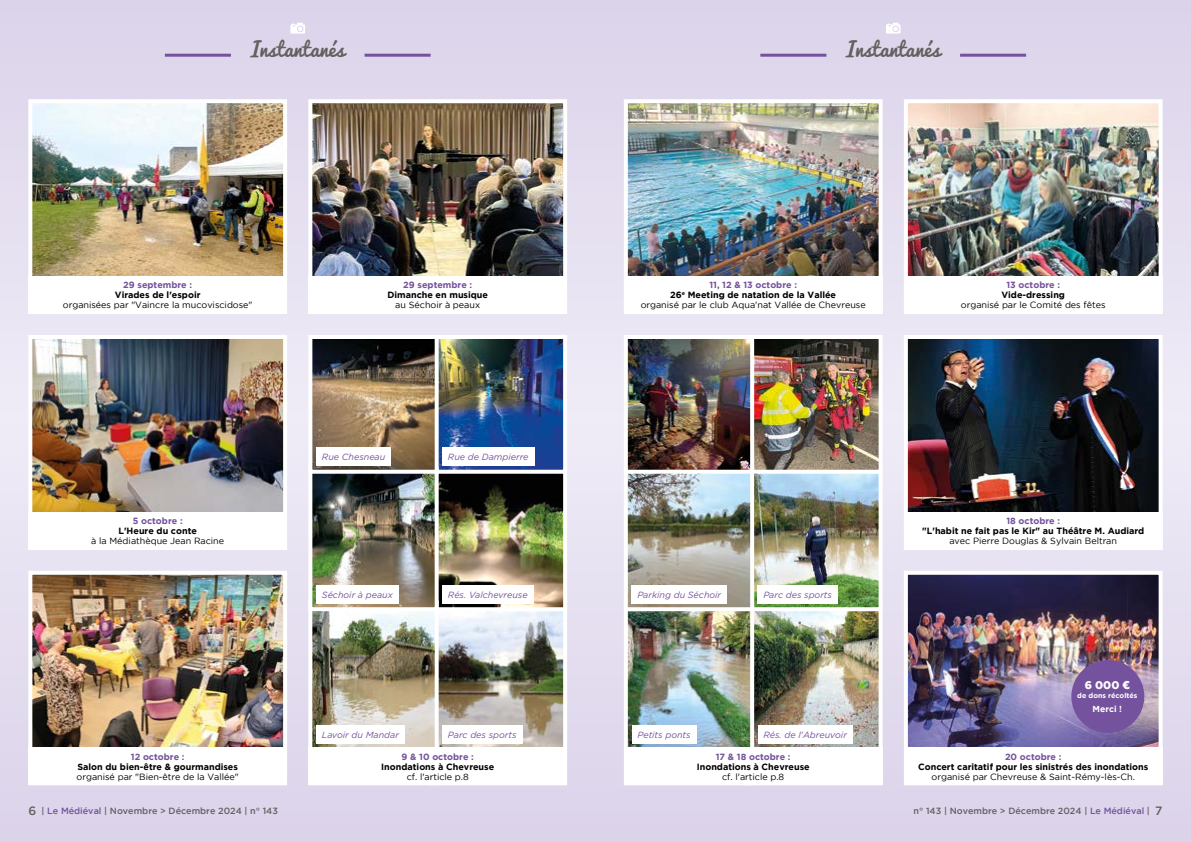
<style>
.page{position:relative;width:1191px;height:842px;background:#fff}
.page>*{position:absolute;margin:0;border:0;box-sizing:border-box;transform-origin:0 0}
.t1{font:20px "Pacifico";color:#64605f}
.t2{font:900 11.1px "Gotham";color:#fff}
.t3{font:9px/10px "Gotham";color:#000;text-align:center}
.t4{font:700 9px "Gotham";color:#000}
.t5{font:italic 9px "Gotham";color:#75529d}
.t6{font:700 9px "Gotham";color:#75529d}
.t7{font:500 9px "Gotham";color:#64605f}
.t8{font:700 8.7px "Gotham";color:#fff}
.t9{font:700 7.1px "Gotham";color:#fff}
.s1{font-weight:700;color:#75529d}
.s2{font-weight:700}
.s3{font-family:"Arial"}
.s4{font-size:12px}
.s5{color:#75529d}
</style>
<div class="page">
<div style="left:0;top:0;width:1191px;height:842px;background:linear-gradient(to bottom,#e6e0f1,#e5dff0)"></div>
<img style="left:439px;top:611px;width:123px;height:136px">
<div style="left:429px;top:600px;width:138px;height:185px;border:4px solid #fff"></div>
<img style="left:754px;top:611px;width:123px;height:136px">
<div style="left:744px;top:600px;width:138px;height:185px;border:4px solid #fff"></div>
<img style="left:439px;top:474px;width:123px;height:132px">
<div style="left:429px;top:467px;width:138px;height:144px;border:4px solid #fff"></div>
<img style="left:754px;top:474px;width:123px;height:132px">
<div style="left:744px;top:467px;width:138px;height:144px;border:4px solid #fff"></div>
<img style="left:439px;top:340px;width:123px;height:129px">
<div style="left:429px;top:335px;width:138px;height:139px;border:4px solid #fff"></div>
<img style="left:754px;top:340px;width:123px;height:129px">
<div style="left:744px;top:335px;width:138px;height:139px;border:4px solid #fff"></div>
<hr style="left:364px;top:54px;width:66px;height:3px;background:#75529d">
<hr style="left:165px;top:54px;width:66px;height:3px;background:#75529d">
<svg style="left:290px;top:23px;width:15px;height:11px"></svg>
<hr style="left:960px;top:54px;width:66px;height:3px;background:#75529d">
<hr style="left:760px;top:54px;width:66px;height:3px;background:#75529d">
<svg style="left:886px;top:23px;width:14px;height:11px"></svg>
<img style="left:33px;top:104px;width:249px;height:172px">
<div style="left:28px;top:99px;width:259px;height:215px;border:4px solid #fff"></div>
<div style="left:28px;top:276px;width:259px;height:38px;background:#fff"></div>
<img style="left:629px;top:104px;width:248px;height:172px">
<div style="left:624px;top:99px;width:258px;height:215px;border:4px solid #fff"></div>
<div style="left:624px;top:276px;width:258px;height:38px;background:#fff"></div>
<img style="left:33px;top:576px;width:249px;height:171px">
<div style="left:28px;top:571px;width:259px;height:214px;border:4px solid #fff"></div>
<div style="left:28px;top:747px;width:259px;height:38px;background:#fff"></div>
<img style="left:33px;top:340px;width:249px;height:172px">
<div style="left:28px;top:335px;width:259px;height:214px;border:4px solid #fff"></div>
<div style="left:28px;top:512px;width:259px;height:37px;background:#fff"></div>
<img style="left:313px;top:104px;width:249px;height:172px">
<div style="left:308px;top:99px;width:259px;height:215px;border:4px solid #fff"></div>
<div style="left:308px;top:276px;width:259px;height:38px;background:#fff"></div>
<img style="left:909px;top:104px;width:248px;height:172px">
<div style="left:904px;top:99px;width:258px;height:215px;border:4px solid #fff"></div>
<div style="left:904px;top:276px;width:258px;height:38px;background:#fff"></div>
<img style="left:313px;top:611px;width:121px;height:136px">
<div style="left:308px;top:600px;width:131px;height:185px;border:4px solid #fff"></div>
<img style="left:629px;top:611px;width:120px;height:136px">
<div style="left:624px;top:600px;width:130px;height:185px;border:4px solid #fff"></div>
<img style="left:313px;top:474px;width:121px;height:132px">
<div style="left:308px;top:467px;width:131px;height:144px;border:4px solid #fff"></div>
<img style="left:629px;top:474px;width:120px;height:132px">
<div style="left:624px;top:467px;width:130px;height:144px;border:4px solid #fff"></div>
<img style="left:313px;top:340px;width:121px;height:129px">
<div style="left:308px;top:335px;width:131px;height:139px;border:4px solid #fff"></div>
<img style="left:629px;top:340px;width:120px;height:129px">
<div style="left:624px;top:335px;width:130px;height:139px;border:4px solid #fff"></div>
<div style="left:308px;top:747px;width:259px;height:38px;background:#fff"></div>
<div style="left:624px;top:747px;width:258px;height:38px;background:#fff"></div>
<img style="left:909px;top:576px;width:248px;height:171px">
<div style="left:904px;top:571px;width:258px;height:214px;border:4px solid #fff"></div>
<div style="left:904px;top:747px;width:258px;height:38px;background:#fff"></div>
<img style="left:909px;top:340px;width:248px;height:172px">
<div style="left:904px;top:335px;width:258px;height:214px;border:4px solid #fff"></div>
<div style="left:904px;top:512px;width:258px;height:37px;background:#fff"></div>
<div style="left:1071px;top:660px;width:73px;height:73px;background:#75529d;border-radius:50%"></div>
<div style="left:316px;top:448px;width:75px;height:18px;background:#fff"></div>
<div style="left:316px;top:585px;width:82px;height:19px;background:#fff"></div>
<div style="left:631px;top:585px;width:96px;height:19px;background:#fff"></div>
<div style="left:316px;top:726px;width:89px;height:18px;background:#fff"></div>
<div style="left:631px;top:726px;width:65px;height:18px;background:#fff"></div>
<div style="left:442px;top:726px;width:80px;height:18px;background:#fff"></div>
<div style="left:757px;top:726px;width:95px;height:18px;background:#fff"></div>
<div style="left:442px;top:585px;width:91px;height:19px;background:#fff"></div>
<div style="left:757px;top:585px;width:80px;height:19px;background:#fff"></div>
<div style="left:442px;top:448px;width:92px;height:18px;background:#fff"></div>
<h1 class="t1" style="left:251px;top:38px;width:95px">Instantanés</h1>
<h1 class="t1" style="left:846px;top:38px;width:95px">Instantanés</h1>
<p class="t6" style="left:123px;top:280px;width:70px">29 septembre :</p>
<p class="t4" style="left:115px;top:290px;width:87px">Virades de l'espoir</p>
<p class="t3" style="left:63px;top:300px;width:191px">organisées par "Vaincre la mucoviscidose"</p>
<p class="t6" style="left:403px;top:280px;width:70px">29 septembre :</p>
<p class="t4" style="left:387px;top:290px;width:102px">Dimanche en musique</p>
<p class="t3" style="left:395px;top:300px;width:86px">au Séchoir à peaux</p>
<p class="t5" style="left:322px;top:452px;width:65px">Rue Chesneau</p>
<p class="t5" style="left:448px;top:452px;width:82px">Rue de Dampierre</p>
<p class="t3" style="left:640px;top:280px;width:227px"><span class="s1">11, 12 &amp; 13 octobre :<br></span><span class="s2">26</span><sup>e</sup> <span class="s2">Meeting de natation de la Vallée<br></span>organisé par le club Aqua'nat Vallée de Chevreuse</p>
<p class="t6" style="left:1006px;top:280px;width:55px">13 octobre :</p>
<p class="t4" style="left:1001px;top:290px;width:65px">Vide-dressing</p>
<p class="t3" style="left:961px;top:300px;width:146px">organisé par le Comité des fêtes</p>
<p class="t6" style="left:133px;top:515px;width:51px">5 octobre :</p>
<p class="t4" style="left:118px;top:525px;width:80px">L'Heure du conte</p>
<p class="t3" style="left:91px;top:535px;width:134px">à la Médiathèque Jean Racine</p>
<p class="t6" style="left:131px;top:751px;width:55px">12 octobre :</p>
<p class="t4" style="left:77px;top:761px;width:162px">Salon du bien-être &amp; gourmandises</p>
<p class="t3" style="left:77px;top:771px;width:164px">organisé par "Bien-être de la Vallée"</p>
<p class="t5" style="left:322px;top:590px;width:72px">Séchoir à peaux</p>
<p class="t5" style="left:637px;top:590px;width:85px">Parking du Séchoir</p>
<p class="t5" style="left:448px;top:590px;width:81px">Rés. Valchevreuse</p>
<p class="t5" style="left:763px;top:590px;width:70px">Parc des sports</p>
<p class="t5" style="left:322px;top:730px;width:79px">Lavoir du Mandar</p>
<p class="t5" style="left:448px;top:730px;width:70px">Parc des sports</p>
<p class="t5" style="left:637px;top:730px;width:55px">Petits ponts</p>
<p class="t5" style="left:763px;top:730px;width:85px">Rés. de l'Abreuvoir</p>
<p class="t6" style="left:401px;top:751px;width:74px">9 &amp; 10 octobre :</p>
<p class="t4" style="left:381px;top:761px;width:114px">Inondations à Chevreuse</p>
<p class="t3" style="left:407px;top:771px;width:64px">cf. l'article p.8</p>
<p class="t6" style="left:716px;top:751px;width:76px">17 &amp; 18 octobre :</p>
<p class="t4" style="left:696px;top:761px;width:114px">Inondations à Chevreuse</p>
<p class="t3" style="left:722px;top:771px;width:64px">cf. l'article p.8</p>
<p class="t6" style="left:1006px;top:515px;width:55px">18 octobre :</p>
<p class="t4" style="left:922px;top:525px;width:224px">"L'habit ne fait pas le Kir" au Théâtre M. Audiard</p>
<p class="t3" style="left:949px;top:535px;width:169px">avec Pierre Douglas &amp; Sylvain Beltran</p>
<p class="t2" style="left:1084px;top:678px;width:47px">6 000 <span class="s3">€</span></p>
<p class="t9" style="left:1077px;top:691px;width:62px">de dons récoltés</p>
<p class="t8" style="left:1092px;top:704px;width:31px">Merci !</p>
<p class="t6" style="left:1005px;top:751px;width:58px">20 octobre :</p>
<p class="t4" style="left:918px;top:761px;width:232px">Concert caritatif pour les sinistrés des inondations</p>
<p class="t3" style="left:931px;top:771px;width:205px">organisé par Chevreuse &amp; Saint-Rémy-lès-Ch.</p>
<p class="t7" style="left:28px;top:805px;width:251px"><span class="s4">6</span> | <span class="s5">Le Médiéval</span> | Novembre &gt; Décembre 2024 | n° 143</p>
<p class="t7" style="left:913px;top:805px;width:250px">n° 143 | Novembre &gt; Décembre 2024 | <span class="s5">Le Médiéval</span> | <span class="s4">7</span></p>
</div>
